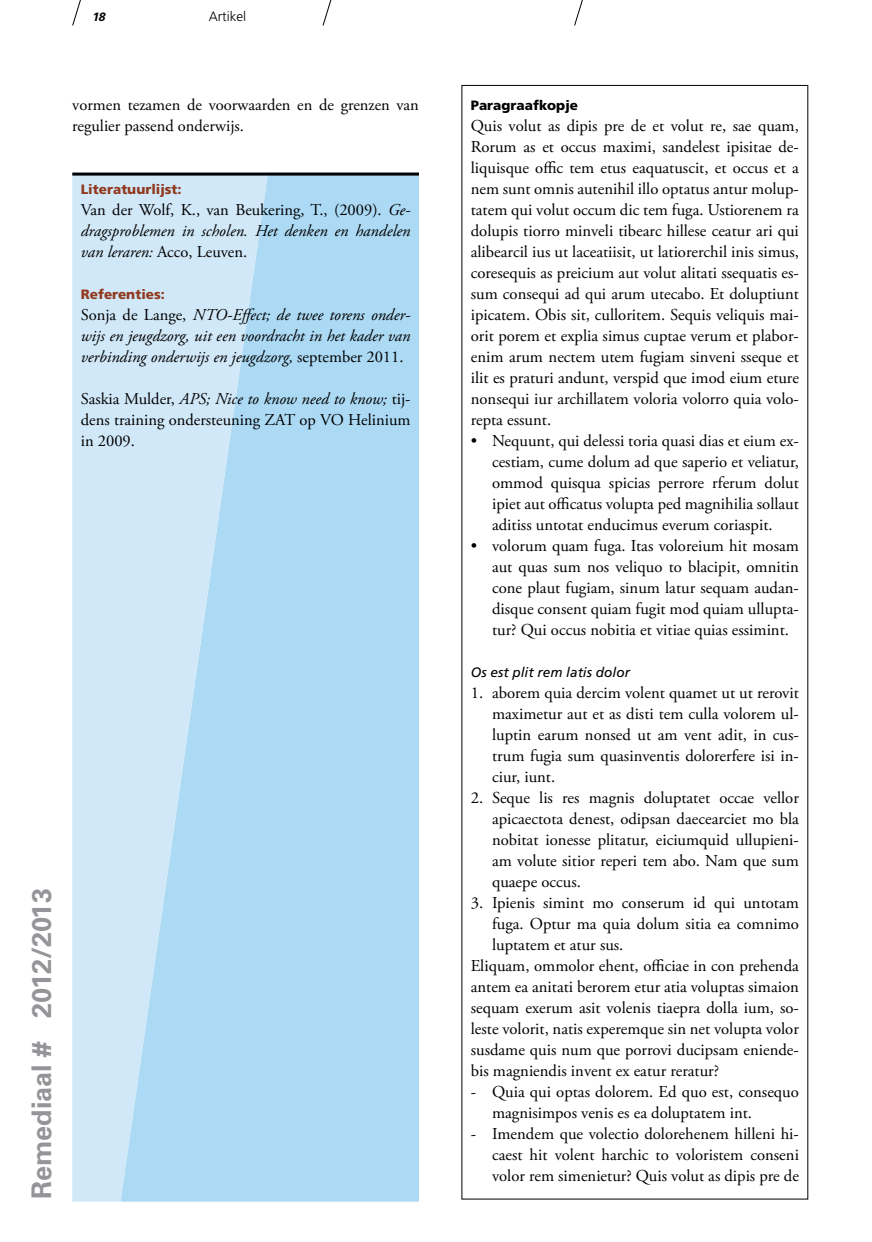
<style>
.page{position:relative;width:872px;height:1242px;background:#fff}
.page>*{position:absolute;margin:0;border:0;box-sizing:border-box;transform-origin:0 0}
.t1{font:700 27px "Univers LT Std";color:#939598}
.t2{font:16.65px/21px "Adobe Garamond Pro";color:#000;text-align:justify}
.t3{font:italic 16.5px/21px "Adobe Garamond Pro";color:#000;text-align:justify}
.t4{font:16.5px/21px "Adobe Garamond Pro";color:#000}
.t5{font:italic 13.65px "Frutiger LT Std";color:#000}
.t6{font:900 13.5px "Frutiger LT Std";color:#91391e}
.t7{font:900 13.5px "Frutiger LT Std";color:#000}
.t8{font:300 13.5px "Frutiger LT Std";color:#000}
.t9{font:italic 700 12px "Univers LT Std";color:#000}
.s1{font-style:normal}
.s2{font-style:italic}
</style>
<div class="page">
<svg style="left:574px;top:0;width:9px;height:26px"></svg>
<svg style="left:322px;top:0;width:10px;height:26px"></svg>
<svg style="left:72px;top:0;width:9px;height:26px"></svg>
<div style="left:268px;top:176px;width:151px;height:1025px;background:#acdaf5"></div>
<svg style="left:72px;top:176px;width:196px;height:1025px;background:#c3e2f6"></svg>
<hr style="left:72px;top:173px;width:347px;height:3px;background:#000">
<p class="t9" style="left:92px;top:10px;width:15px">18</p>
<p class="t8" style="left:209px;top:9px;width:39px">Artikel</p>
<p class="t4" style="left:72px;top:94px;width:348px">vormen tezamen de voorwaarden en de grenzen van regulier passend onderwijs.</p>
<p class="t6" style="left:81px;top:181px;width:102px">Literatuurlijst:</p>
<p class="t3" style="left:81px;top:199px;width:331px"><span class="s1">Van der Wolf, K., van Beukering, T., (2009).</span> Ge&shy;dragsproblemen in scholen. Het denken en handelen van leraren: <span class="s1">Acco, Leuven.</span></p>
<p class="t6" style="left:81px;top:286px;width:86px">Referenties:</p>
<p class="t3" style="left:81px;top:304px;width:331px"><span class="s1">Sonja de Lange,</span> NTO-Effect; de twee torens onder&shy;wijs en jeugdzorg, uit een voordracht in het kader van verbinding onderwijs en jeugdzorg, <span class="s1">september 2011.</span></p>
<p class="t4" style="left:81px;top:388px;width:331px;text-align:justify">Saskia Mulder, <span class="s2">APS; Nice to know need to know;</span> tij&shy;dens training ondersteuning ZAT op VO Helinium in 2009.</p>
<h1 class="t1" style="left:26px;top:1199px;width:312px;rotate:-90deg">Remediaal # 2012/2013</h1>
<p class="t7" style="left:471px;top:97px;width:109px">Paragraafkopje</p>
<p class="t2" style="left:471px;top:115px;width:330px">Quis volut as dipis pre de et volut re, sae quam, Rorum as et occus maximi, sandelest ipisitae de&shy;liquisque offic tem etus eaquatuscit, et occus et a nem sunt omnis autenihil illo optatus antur molup&shy;tatem qui volut occum dic tem fuga. Ustiorenem ra dolupis tiorro minveli tibearc hillese ceatur ari qui alibearcil ius ut laceatiisit, ut latiorerchil inis simus, coresequis as preicium aut volut alitati ssequatis es&shy;sum consequi ad qui arum utecabo. Et doluptiunt ipicatem. Obis sit, culloritem. Sequis veliquis mai&shy;orit porem et explia simus cuptae verum et plabor&shy;enim arum nectem utem fugiam sinveni sseque et ilit es praturi andunt, verspid que imod eium eture nonsequi iur archillatem voloria volorro quia volo&shy;repta essunt.</p>
<p class="t2" style="left:492px;top:430px;width:308px;text-indent:-21px">• Nequunt, qui delessi toria quasi dias et eium ex&shy;cestiam, cume dolum ad que saperio et veliatur, ommod quisqua spicias perrore rferum dolut ipiet aut officatus volupta ped magnihilia sollaut aditiss untotat enducimus everum coriaspit.</p>
<p class="t2" style="left:492px;top:535px;width:308px;text-indent:-21px">• volorum quam fuga. Itas voloreium hit mosam aut quas sum nos veliquo to blacipit, omnitin cone plaut fugiam, sinum latur sequam audan&shy;disque consent quiam fugit mod quiam ullupta&shy;tur? Qui occus nobitia et vitiae quias essimint.</p>
<p class="t5" style="left:471px;top:664px;width:161px">Os est plit rem latis dolor</p>
<p class="t2" style="left:492px;top:682px;width:308px;text-indent:-21px">1. aborem quia dercim volent quamet ut ut rerovit maximetur aut et as disti tem culla volorem ul&shy;luptin earum nonsed ut am vent adit, in cus&shy;trum fugia sum quasinventis dolorerfere isi in&shy;ciur, iunt.</p>
<p class="t2" style="left:492px;top:787px;width:308px;text-indent:-21px">2. Seque lis res magnis doluptatet occae vellor apicaectota denest, odipsan daecearciet mo bla nobitat ionesse plitatur, eiciumquid ullupieni&shy;am volute sitior reperi tem abo. Nam que sum quaepe occus.</p>
<p class="t2" style="left:471px;top:892px;width:329px">3. Ipienis simint mo conserum id qui untotam</p>
<p class="t2" style="left:492px;top:913px;width:308px">fuga. Optur ma quia dolum sitia ea comnimo</p>
<p class="t2" style="left:492px;top:934px;width:133px">luptatem et atur sus.</p>
<p class="t2" style="left:471px;top:955px;width:330px">Eliquam, ommolor ehent, officiae in con prehenda</p>
<p class="t2" style="left:471px;top:976px;width:329px">antem ea anitati berorem etur atia voluptas simaion</p>
<p class="t2" style="left:471px;top:997px;width:330px">sequam exerum asit volenis tiaepra dolla ium, so-</p>
<p class="t2" style="left:471px;top:1018px;width:330px">leste volorit, natis experemque sin net volupta volor</p>
<p class="t2" style="left:471px;top:1039px;width:329px">susdame quis num que porrovi ducipsam eniende-</p>
<p class="t2" style="left:471px;top:1060px;width:250px">bis magniendis invent ex eatur reratur?</p>
<p class="t2" style="left:492px;top:1081px;width:308px;text-indent:-21px">- Quia qui optas dolorem. Ed quo est, consequo magnisimpos venis es ea doluptatem int.</p>
<p class="t2" style="left:492px;top:1123px;width:308px;text-indent:-21px">- Imendem que volectio dolorehenem hilleni hi&shy;caest hit volent harchic to voloristem conseni volor rem simenietur? Quis volut as dipis pre de</p>
</div>
